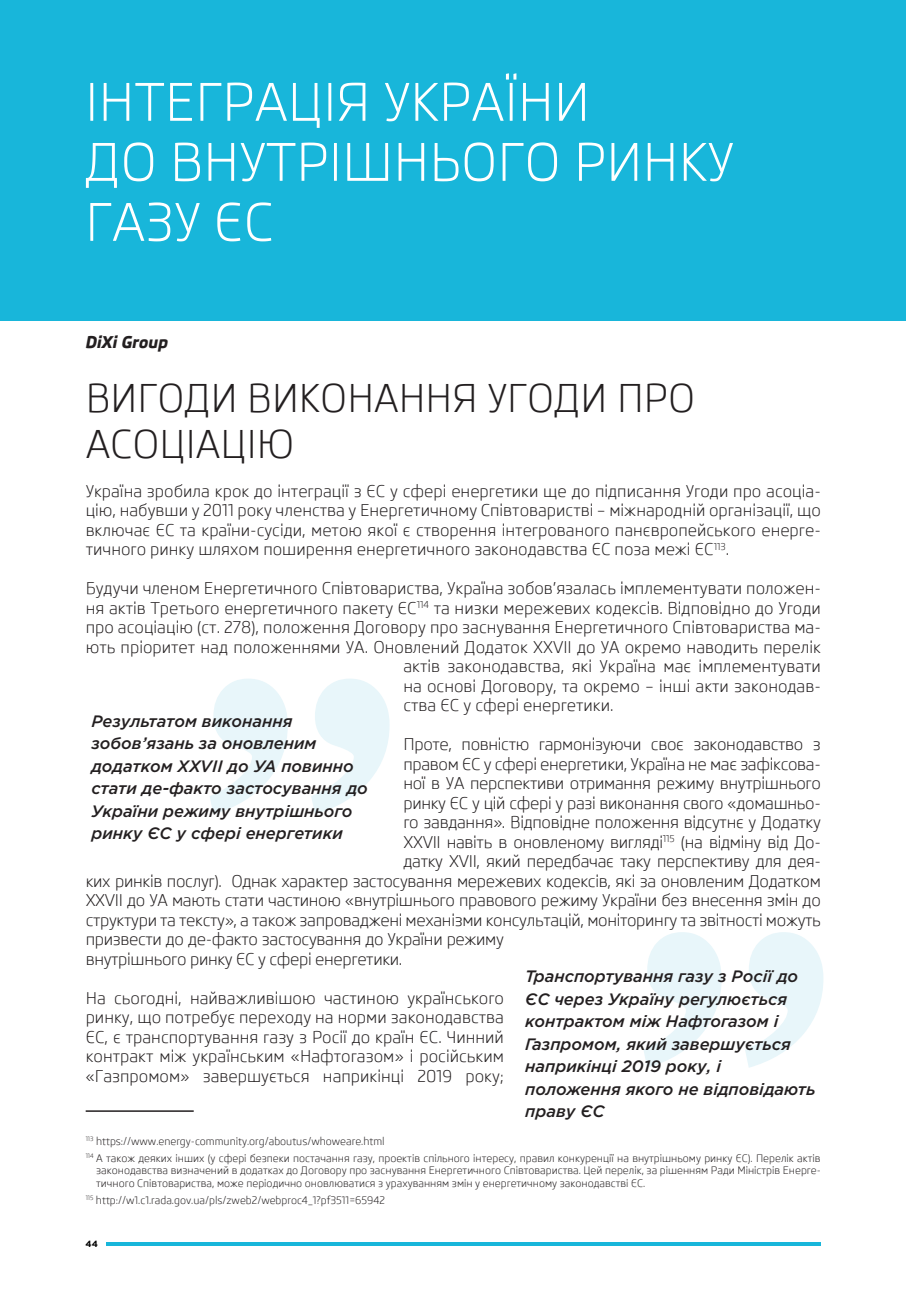
<style>
.page{position:relative;width:906px;height:1289px;background:#fff}
.page>*{position:absolute;margin:0;border:0;box-sizing:border-box;transform-origin:0 0}
.Glava_01{font:52.5px/60px "Skoda Pro";color:#fff}
.Glava_02{font:39px/45px "Skoda Pro";color:#231f20}
.Body_main{font:16.5px/19.5px "Skoda Pro";letter-spacing:-.02em;color:#231f20;text-align:justify}
.Body_main-2{font:16.5px "Skoda Pro";color:#231f20}
.t1{font:italic 500 16.5px/22.5px "Gotham Pro";color:#231f20}
.t2{font:italic 800 16.5px "Skoda Pro";color:#231f20}
.snos_01{font:10.5px/12.6px "Skoda Pro";color:#231f20;text-align:justify}
.t3{font:700 9px "Gotham Pro";color:#000}
</style>
<div class="page">
<hr style="left:106px;top:1242px;width:715px;height:3px;background:#18b6da">
<hr style="left:86px;top:1110px;width:108px;height:1px;background:#231f20">
<svg style="left:644px;top:932px;width:179px;height:135px"></svg>
<div style="left:0;top:0;width:906px;height:321px;background:#18b6da"></div>
<svg style="left:210px;top:679px;width:179px;height:135px"></svg>
<p class="Glava_01" style="left:85px;top:73px;width:650px">ІНТЕГРАЦІЯ УКРАЇНИ<br>ДО ВНУТРІШНЬОГО РИНКУ<br>ГАЗУ ЄС</p>
<p class="t2" style="left:86px;top:332px;width:84px">DiXi Group</p>
<p class="Glava_02" style="left:86px;top:376px;width:611px">ВИГОДИ ВИКОНАННЯ УГОДИ ПРО<br>АСОЦІАЦІЮ</p>
<p class="Body_main" style="left:86px;top:481px;width:736px">Україна зробила крок до інтеграції з ЄС у сфері енергетики ще до підписання Угоди про асоціа&shy;цію, набувши у 2011 року членства у Енергетичному Співтоваристві – міжнародній організації, що включає ЄС та країни-сусіди, метою якої є створення інтегрованого панєвропейського енерге&shy;тичного ринку шляхом поширення енергетичного законодавства ЄС поза межі ЄС<sup>113</sup>.</p>
<p class="Body_main-2" style="left:86px;top:579px;width:736px">Будучи членом Енергетичного Співтовариства, Україна зобов’язалась імплементувати положен-</p>
<p class="Body_main-2" style="left:86px;top:598px;width:736px">ня актів Третього енергетичного пакету ЄС<sup>114</sup> та низки мережевих кодексів. Відповідно до Угоди</p>
<p class="Body_main-2" style="left:86px;top:618px;width:736px">про асоціацію (ст. 278), положення Договору про заснування Енергетичного Співтовариства ма-</p>
<p class="Body_main-2" style="left:86px;top:637px;width:736px">ють пріоритет над положеннями УА. Оновлений Додаток XXVII до УА окремо наводить перелік</p>
<p class="Body_main-2" style="left:403px;top:657px;width:419px">актів законодавства, які Україна має імплементувати</p>
<p class="Body_main-2" style="left:403px;top:676px;width:419px">на основі Договору, та окремо – інші акти законодав-</p>
<p class="Body_main-2" style="left:403px;top:696px;width:212px">ства ЄС у сфері енергетики.</p>
<p class="Body_main" style="left:403px;top:734px;width:419px">Проте, повністю гармонізуючи своє законодавство з</p>
<p class="Body_main" style="left:403px;top:754px;width:419px">правом ЄС у сфері енергетики, Україна не має зафіксова-</p>
<p class="Body_main" style="left:403px;top:773px;width:419px">ної в УА перспективи отримання режиму внутрішнього</p>
<p class="Body_main" style="left:403px;top:793px;width:419px">ринку ЄС у цій сфері у разі виконання свого «домашньо-</p>
<p class="Body_main" style="left:403px;top:812px;width:419px">го завдання». Відповідне положення відсутнє у Додатку</p>
<p class="Body_main" style="left:403px;top:832px;width:419px">XXVII навіть в оновленому вигляді<sup>115</sup> (на відміну від До-</p>
<p class="Body_main" style="left:403px;top:851px;width:419px">датку XVII, який передбачає таку перспективу для дея-</p>
<p class="Body_main" style="left:86px;top:871px;width:736px">ких ринків послуг). Однак характер застосування мережевих кодексів, які за оновленим Додатком</p>
<p class="Body_main" style="left:86px;top:890px;width:736px">XXVII до УА мають стати частиною «внутрішнього правового режиму України без внесення змін до</p>
<p class="Body_main" style="left:86px;top:910px;width:737px">структури та тексту», а також запроваджені механізми консультацій, моніторингу та звітності можуть</p>
<p class="Body_main" style="left:86px;top:929px;width:420px">призвести до де-факто застосування до України режиму</p>
<p class="Body_main" style="left:86px;top:949px;width:318px">внутрішнього ринку ЄС у сфері енергетики.</p>
<p class="Body_main" style="left:86px;top:988px;width:420px">На сьогодні, найважливішою частиною українського ринку, що потребує переходу на норми законодавства ЄС, є транспортування газу з Росії до країн ЄС. Чинний контракт між українським «Нафтогазом» і російським «Газпромом» завершується наприкінці 2019 року;</p>
<p class="t1" style="left:91px;top:709px;width:278px">Результатом виконання зобов’язань за оновленим додатком XXVII до УА повинно стати де-факто застосування до<br>України режиму внутрішнього ринку ЄС у сфері енергетики</p>
<p class="t1" style="left:525px;top:965px;width:291px">Транспортування газу з Росії до<br>ЄС через Україну регулюється контрактом між Нафтогазом і<br>Газпромом, який завершується наприкінці 2019 року, і положення якого не відповідають праву ЄС</p>
<p class="snos_01" style="left:86px;top:1134px;width:300px"><sup>113</sup> https://www.energy-community.org/aboutus/whoweare.html</p>
<p class="snos_01" style="left:96px;top:1151px;width:726px;text-indent:-11px"><sup>114</sup> А також деяких інших (у сфері безпеки постачання газу, проектів спільного інтересу, правил конкуренції на внутрішньому ринку ЄС). Перелік актів законодавства визначений в додатках до Договору про заснування Енергетичного Співтовариства. Цей перелік, за рішенням Ради Міністрів Енерге&shy;тичного Співтовариства, може періодично оновлюватися з урахуванням змін у енергетичному законодавстві ЄС.</p>
<p class="snos_01" style="left:86px;top:1193px;width:301px"><sup>115</sup> http://w1.c1.rada.gov.ua/pls/zweb2/webproc4_1?pf3511=65942</p>
<p class="t3" style="left:85px;top:1238px;width:14px">44</p>
</div>
